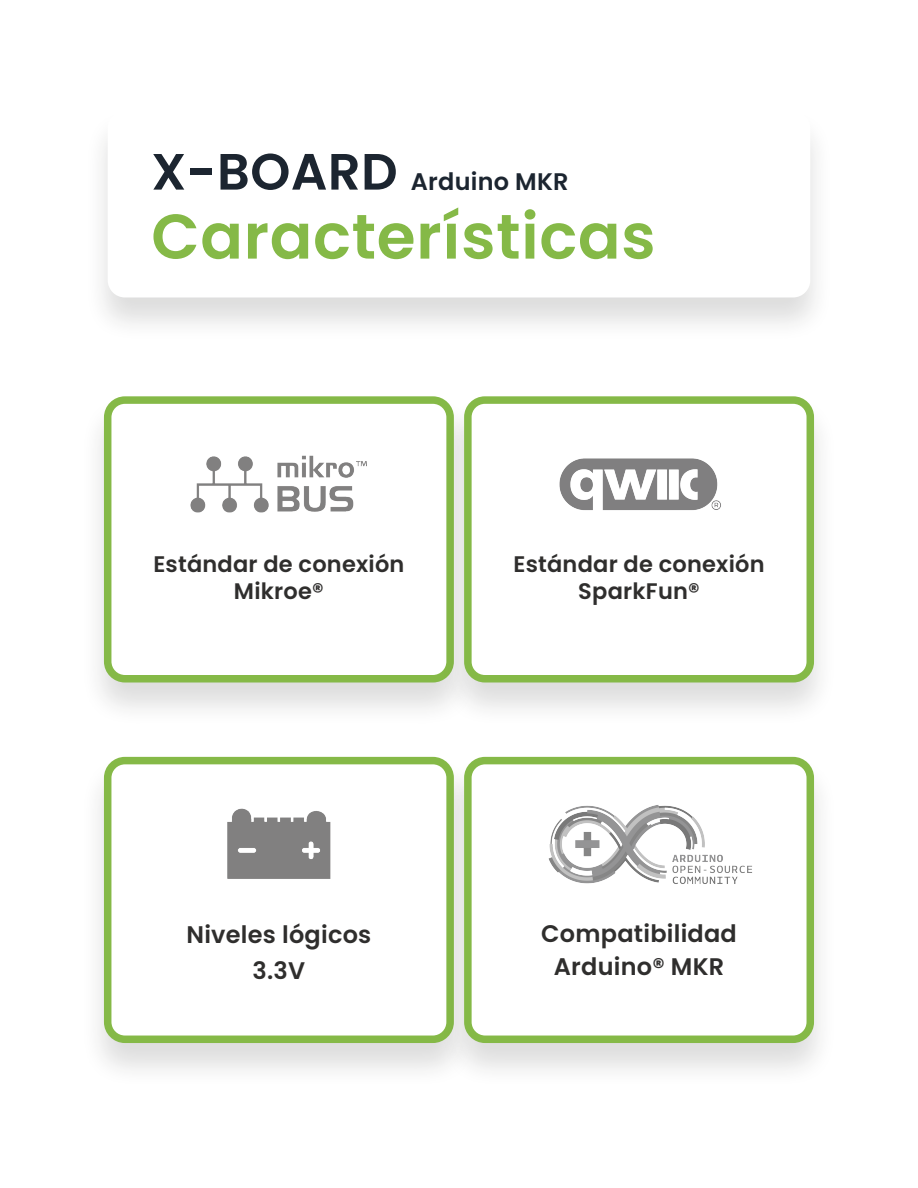
<style>
.page{position:relative;width:918px;height:1188px;background:#fff}
.page>*{position:absolute;margin:0;border:0;box-sizing:border-box;transform-origin:0 0}
.t1{font:600 63px "Poppins";letter-spacing:.01em;color:#85b947}
.t2{font:600 24px/33px "Poppins";letter-spacing:.01em;color:#2f2e2d;text-align:center}
.t3{font:600 24px "Poppins";letter-spacing:.01em;color:#1c2530}
.t4{font:600 22.5px "Poppins";letter-spacing:.01em;color:#2f2e2d}
.s1{font-size:51px}
</style>
<div class="page">
<div style="left:84px;top:108px;width:750px;height:235px;background:#1d1d1c;opacity:.15"></div>
<div style="left:108px;top:110px;width:702px;height:187px;background:#fff;border-radius:17px"></div>
<div style="left:80px;top:754px;width:398px;height:334px;background:#1d1d1c;opacity:.15"></div>
<div style="left:108px;top:761px;width:342px;height:278px;background:#fff;border-radius:17px"></div>
<div style="left:104px;top:757px;width:350px;height:286px;border:8px solid #85b947;border-radius:17px"></div>
<img style="left:227px;top:808px;width:104px;height:71px">
<div style="left:440px;top:754px;width:398px;height:334px;background:#1d1d1c;opacity:.15"></div>
<div style="left:468px;top:761px;width:342px;height:278px;background:#fff;border-radius:17px"></div>
<div style="left:464px;top:757px;width:350px;height:286px;border:8px solid #85b947;border-radius:17px"></div>
<img style="left:548px;top:805px;width:205px;height:79px">
<div style="left:80px;top:394px;width:398px;height:334px;background:#1d1d1c;opacity:.15"></div>
<div style="left:108px;top:400px;width:342px;height:279px;background:#fff;border-radius:17px"></div>
<div style="left:104px;top:396px;width:350px;height:287px;border:8px solid #85b947;border-radius:17px"></div>
<img style="left:190px;top:455px;width:177px;height:58px">
<div style="left:440px;top:394px;width:398px;height:333px;background:#1d1d1c;opacity:.15"></div>
<div style="left:468px;top:400px;width:342px;height:279px;background:#fff;border-radius:17px"></div>
<div style="left:464px;top:396px;width:350px;height:287px;border:8px solid #85b947;border-radius:17px"></div>
<img style="left:559px;top:458px;width:162px;height:52px">
<p class="t3" style="left:151px;top:167px;width:419px"><span class="s1">X-BOARD</span> Arduino MKR</p>
<p class="t1" style="left:151px;top:200px;width:506px">Características</p>
<p class="t4" style="left:153px;top:551px;width:253px">Estándar de conexión</p>
<p class="t4" style="left:234px;top:578px;width:91px">Mikroe®</p>
<p class="t4" style="left:514px;top:551px;width:253px">Estándar de conexión</p>
<p class="t4" style="left:578px;top:578px;width:123px">SparkFun®</p>
<p class="t2" style="left:186px;top:919px;width:186px">Niveles lógicos</p>
<p class="t2" style="left:253px;top:955px;width:54px">3.3V</p>
<p class="t2" style="left:541px;top:917px;width:197px">Compatibilidad<br>Arduino® MKR</p>
</div>
